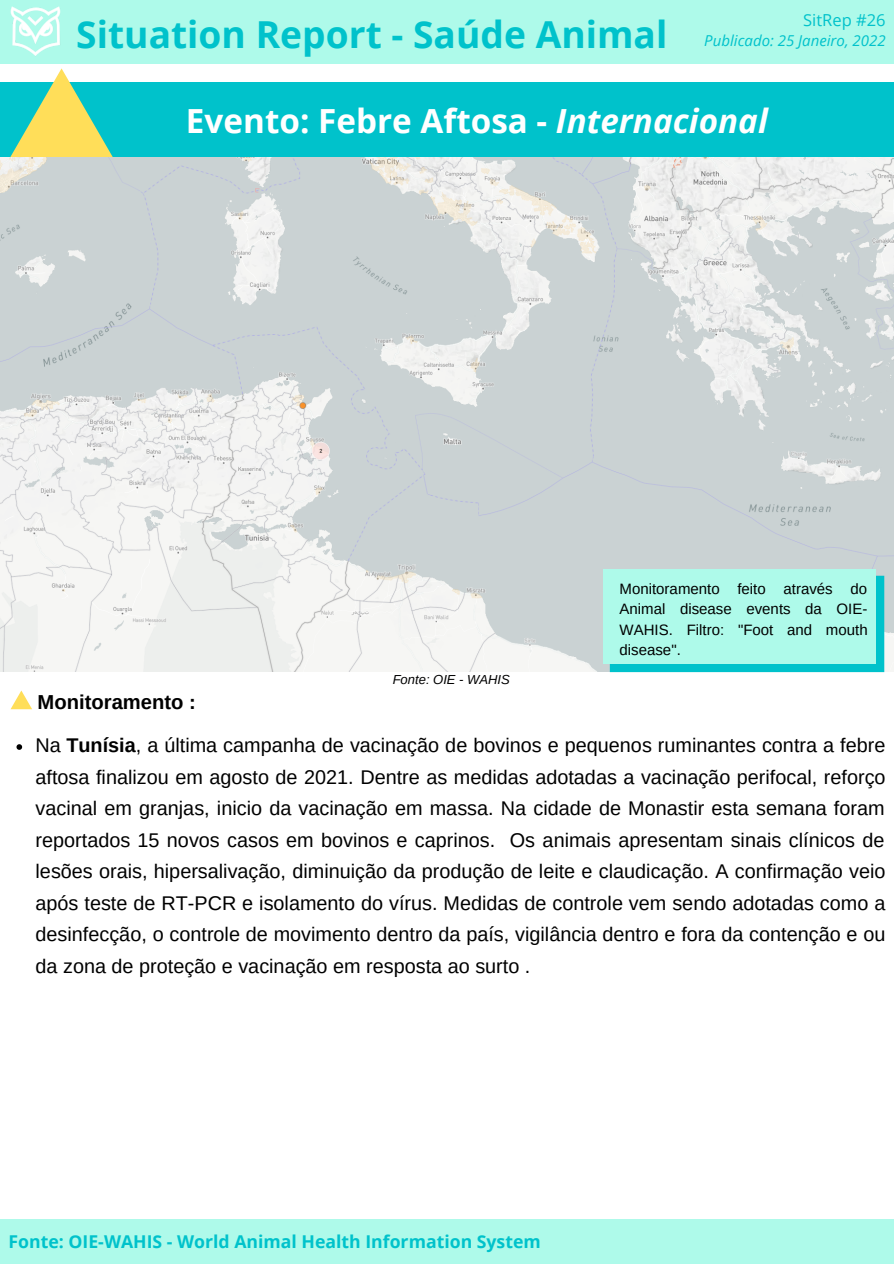
<style>
.page{position:relative;width:894px;height:1264px;background:#fff}
.page>*{position:absolute;margin:0;border:0;box-sizing:border-box;transform-origin:0 0}
.t1{font:700 37.2px "Open Sans";color:#00c2cb}
.t2{font:700 33.3px "Open Sans";color:#fff}
.t3{font:700 20.25px "Arimo";color:#000}
.t4{font:19.8px/31.5px "Arimo";color:#000;text-align:justify}
.t5{font:700 17.7px "Open Sans";color:#00c2cb}
.t6{font:16.5px "Open Sans";color:#00c2cb}
.t7{font:15px/20.2px "Arimo";color:#000;text-align:justify}
.t8{font:italic 15px "Open Sans";color:#00c2cb}
.t9{font:italic 13.05px "Arimo";color:#000}
.s1{font-style:italic}
.s2{font-weight:700}
</style>
<div class="page">
<div style="left:0;top:0;width:893px;height:63px;background:#aefaea"></div>
<img style="left:10px;top:6px;width:51px;height:50px">
<div style="left:0;top:83px;width:893px;height:74px;background:#00c2cb"></div>
<div style="left:0;top:1218px;width:893px;height:45px;background:#aefaea"></div>
<svg style="left:10px;top:68px;width:103px;height:89px"></svg>
<img style="left:0;top:157px;width:893px;height:515px">
<svg style="left:609px;top:575px;width:275px;height:97px;background:#13c8ce"></svg>
<div style="left:603px;top:569px;width:272px;height:94px;background:#aefaea"></div>
<svg style="left:16px;top:744px;width:6px;height:5px"></svg>
<svg style="left:11px;top:690px;width:21px;height:19px"></svg>
<h1 class="t1" style="left:76px;top:8px;width:592px">Situation Report - Saúde Animal</h1>
<p class="t6" style="left:802px;top:8px;width:84px">SitRep #26</p>
<p class="t8" style="left:704px;top:30px;width:183px">Publicado: 25 Janeiro, 2022</p>
<h2 class="t2" style="left:186px;top:97px;width:583px">Evento: Febre Aftosa - <span class="s1">Internacional</span></h2>
<p class="t3" style="left:38px;top:690px;width:160px">Monitoramento :</p>
<p class="t9" style="left:392px;top:672px;width:119px">Fonte: OIE - WAHIS</p>
<p class="t7" style="left:619px;top:578px;width:249px">Monitoramento feito através do Animal disease events da OIE-WAHIS. Filtro: "Foot and mouth disease".</p>
<p class="t4" style="left:36px;top:729px;width:851px">Na <span class="s2">Tunísia</span>, a última campanha de vacinação de bovinos e pequenos ruminantes contra a febre aftosa finalizou em agosto de 2021. Dentre as medidas adotadas a vacinação perifocal, reforço vacinal em granjas, inicio da vacinação em massa. Na cidade de Monastir esta semana foram reportados 15 novos casos em bovinos e caprinos. Os animais apresentam sinais clínicos de lesões orais, hipersalivação, diminuição da produção de leite e claudicação. A confirmação veio após teste de RT-PCR e isolamento do vírus. Medidas de controle vem sendo adotadas como a desinfecção, o controle de movimento dentro da país, vigilância dentro e fora da contenção e ou da zona de proteção e vacinação em resposta ao surto .</p>
<p class="t5" style="left:9px;top:1229px;width:533px">Fonte: OIE-WAHIS - World Animal Health Information System</p>
</div>
